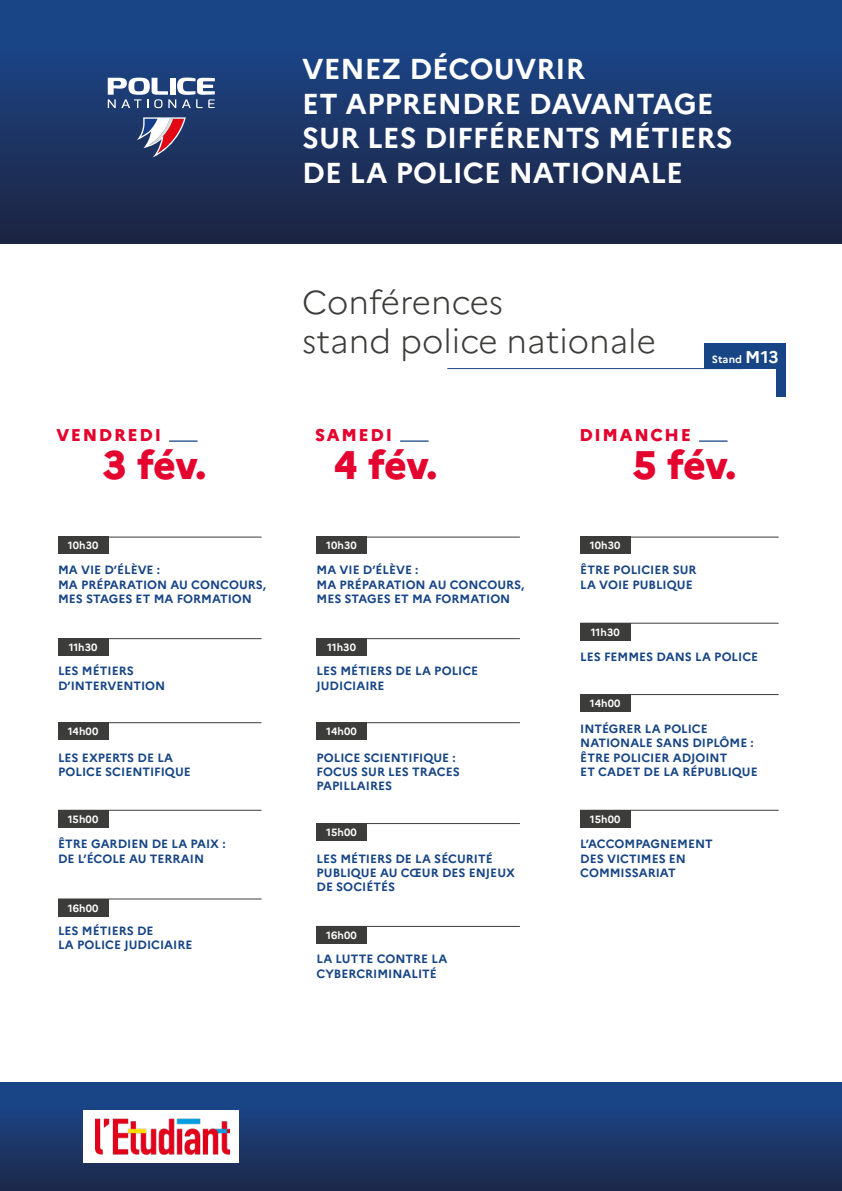
<style>
.page{position:relative;width:842px;height:1191px;background:#fff}
.page>*{position:absolute;margin:0;border:0;box-sizing:border-box;transform-origin:0 0}
.t1{font:800 39.8px "Marianne";letter-spacing:-.015em;color:#e4032e}
.t2{font:300 33px/39.6px "Marianne";color:#3c3c3b}
.t3{font:700 28.8px/34.6px "Marianne";color:#fff}
.t4{font:800 17.1px "Marianne";letter-spacing:.1em;color:#e4032e}
.t5{font:700 12px/14.4px "Marianne";color:#174585}
.t6{font:700 10.5px "Marianne";letter-spacing:.01em;color:#fff}
.s1{font-size:17px}
</style>
<div class="page">
<hr style="left:699px;top:440px;width:28px;height:2px;background:#174585">
<hr style="left:400px;top:440px;width:29px;height:2px;background:#174585">
<hr style="left:58px;top:638px;width:203px;height:1px;background:#3c3c3b">
<hr style="left:58px;top:536px;width:203px;height:1px;background:#3c3c3b">
<hr style="left:580px;top:622px;width:199px;height:1px;background:#3c3c3b">
<hr style="left:580px;top:536px;width:199px;height:1px;background:#3c3c3b">
<hr style="left:58px;top:722px;width:203px;height:1px;background:#3c3c3b">
<hr style="left:580px;top:694px;width:199px;height:1px;background:#3c3c3b">
<hr style="left:580px;top:809px;width:199px;height:1px;background:#3c3c3b">
<hr style="left:316px;top:638px;width:204px;height:1px;background:#3c3c3b">
<hr style="left:316px;top:536px;width:204px;height:1px;background:#3c3c3b">
<hr style="left:58px;top:809px;width:203px;height:1px;background:#3c3c3b">
<hr style="left:58px;top:898px;width:203px;height:1px;background:#3c3c3b">
<hr style="left:316px;top:722px;width:204px;height:1px;background:#3c3c3b">
<hr style="left:316px;top:823px;width:204px;height:1px;background:#3c3c3b">
<div style="left:58px;top:536px;width:50px;height:18px;background:#3c3c3b"></div>
<div style="left:580px;top:536px;width:50px;height:18px;background:#3c3c3b"></div>
<div style="left:58px;top:638px;width:50px;height:18px;background:#3c3c3b"></div>
<div style="left:580px;top:623px;width:50px;height:18px;background:#3c3c3b"></div>
<div style="left:316px;top:536px;width:51px;height:18px;background:#3c3c3b"></div>
<div style="left:58px;top:722px;width:50px;height:18px;background:#3c3c3b"></div>
<div style="left:580px;top:694px;width:50px;height:18px;background:#3c3c3b"></div>
<div style="left:580px;top:810px;width:50px;height:18px;background:#3c3c3b"></div>
<div style="left:316px;top:638px;width:51px;height:18px;background:#3c3c3b"></div>
<div style="left:58px;top:810px;width:50px;height:18px;background:#3c3c3b"></div>
<div style="left:58px;top:898px;width:50px;height:18px;background:#3c3c3b"></div>
<div style="left:316px;top:722px;width:51px;height:18px;background:#3c3c3b"></div>
<div style="left:316px;top:823px;width:51px;height:18px;background:#3c3c3b"></div>
<div style="left:0;top:0;width:842px;height:244px;background:linear-gradient(to bottom,#1a4990,#1d2542)"></div>
<div style="left:0;top:1082px;width:842px;height:109px;background:linear-gradient(to bottom,#194990,#202b4c)"></div>
<svg style="left:108px;top:78px;width:107px;height:30px"></svg>
<svg style="left:137px;top:117px;width:49px;height:40px"></svg>
<div style="left:83px;top:1109px;width:156px;height:53px;background:#fff"></div>
<img style="left:95px;top:1118px;width:135px;height:38px">
<hr style="left:316px;top:926px;width:204px;height:1px;background:#3c3c3b">
<div style="left:316px;top:926px;width:51px;height:18px;background:#3c3c3b"></div>
<hr style="left:169px;top:440px;width:29px;height:2px;background:#174585">
<hr style="left:447px;top:368px;width:296px;height:1px;background:#174585">
<div style="left:776px;top:343px;width:10px;height:54px;background:#174585"></div>
<div style="left:704px;top:343px;width:76px;height:26px;background:#174585"></div>
<h3 class="t3" style="left:302px;top:51px;width:432px">VENEZ DÉCOUVRIR<br>ET APPRENDRE DAVANTAGE<br>SUR LES DIFFÉRENTS MÉTIERS<br>DE LA POLICE NATIONALE</h3>
<h3 class="t4" style="left:56px;top:425px;width:106px">VENDREDI</h3>
<h1 class="t1" style="left:103px;top:440px;width:105px">3 fév.</h1>
<h2 class="t2" style="left:302px;top:282px;width:355px">Conférences<br>stand police nationale</h2>
<p class="t6" style="left:712px;top:352px;width:68px">Stand <span class="s1">M13</span></p>
<h3 class="t4" style="left:315px;top:425px;width:78px">SAMEDI</h3>
<h3 class="t4" style="left:579px;top:425px;width:113px">DIMANCHE</h3>
<h1 class="t1" style="left:334px;top:440px;width:105px">4 fév.</h1>
<h1 class="t1" style="left:633px;top:440px;width:105px">5 fév.</h1>
<p class="t6" style="left:68px;top:539px;width:32px">10h30</p>
<p class="t6" style="left:590px;top:539px;width:32px">10h30</p>
<p class="t6" style="left:326px;top:539px;width:32px">10h30</p>
<p class="t5" style="left:58px;top:563px;width:209px">MA VIE D’ÉLÈVE :<br>MA PRÉPARATION AU CONCOURS,<br>MES STAGES ET MA FORMATION</p>
<p class="t5" style="left:316px;top:563px;width:209px">MA VIE D’ÉLÈVE :<br>MA PRÉPARATION AU CONCOURS,<br>MES STAGES ET MA FORMATION</p>
<p class="t5" style="left:580px;top:563px;width:118px">ÊTRE POLICIER SUR<br>LA VOIE PUBLIQUE</p>
<p class="t6" style="left:591px;top:625px;width:30px">11h30</p>
<p class="t6" style="left:69px;top:641px;width:30px">11h30</p>
<p class="t6" style="left:327px;top:641px;width:30px">11h30</p>
<p class="t5" style="left:580px;top:649px;width:179px">LES FEMMES DANS LA POLICE</p>
<p class="t5" style="left:58px;top:664px;width:109px">LES MÉTIERS<br>D’INTERVENTION</p>
<p class="t5" style="left:316px;top:664px;width:163px">LES MÉTIERS DE LA POLICE<br>JUDICIAIRE</p>
<p class="t6" style="left:590px;top:697px;width:32px">14h00</p>
<p class="t6" style="left:68px;top:725px;width:32px">14h00</p>
<p class="t5" style="left:58px;top:750px;width:134px">LES EXPERTS DE LA<br>POLICE SCIENTIFIQUE</p>
<p class="t6" style="left:326px;top:725px;width:32px">14h00</p>
<p class="t5" style="left:316px;top:750px;width:145px">POLICE SCIENTIFIQUE :<br>FOCUS SUR LES TRACES<br>PAPILLAIRES</p>
<p class="t5" style="left:580px;top:721px;width:179px">INTÉGRER LA POLICE<br>NATIONALE SANS DIPLÔME :<br>ÊTRE POLICIER ADJOINT<br>ET CADET DE LA RÉPUBLIQUE</p>
<p class="t6" style="left:68px;top:812px;width:32px">15h00</p>
<p class="t6" style="left:590px;top:812px;width:32px">15h00</p>
<p class="t5" style="left:58px;top:836px;width:169px">ÊTRE GARDIEN DE LA PAIX :<br>DE L’ÉCOLE AU TERRAIN</p>
<p class="t6" style="left:326px;top:826px;width:32px">15h00</p>
<p class="t5" style="left:316px;top:851px;width:200px">LES MÉTIERS DE LA SÉCURITÉ<br>PUBLIQUE AU CŒUR DES ENJEUX<br>DE SOCIÉTÉS</p>
<p class="t5" style="left:580px;top:836px;width:134px">L’ACCOMPAGNEMENT<br>DES VICTIMES EN<br>COMMISSARIAT</p>
<p class="t6" style="left:68px;top:901px;width:32px">16h00</p>
<p class="t5" style="left:58px;top:923px;width:136px">LES MÉTIERS DE<br>LA POLICE JUDICIAIRE</p>
<p class="t6" style="left:326px;top:929px;width:32px">16h00</p>
<p class="t5" style="left:316px;top:952px;width:132px">LA LUTTE CONTRE LA<br>CYBERCRIMINALITÉ</p>
</div>
